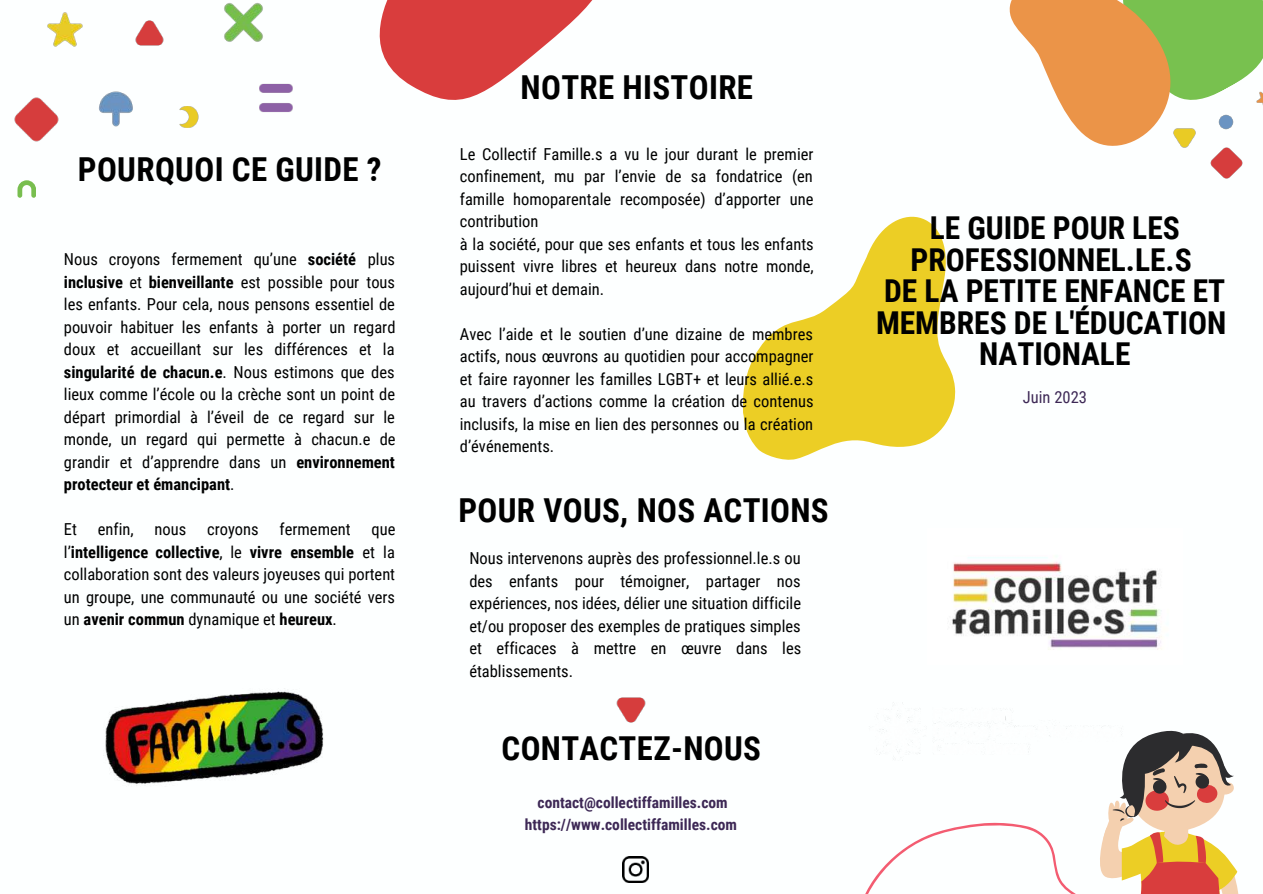
<style>
.page{position:relative;width:1263px;height:894px;background:#fff}
.page>*{position:absolute;margin:0;border:0;box-sizing:border-box;transform-origin:0 0}
.t1{font:700 33px "Roboto Condensed";letter-spacing:.01em;color:#000}
.t2{font:700 32.85px "Roboto Condensed";letter-spacing:.01em;color:#000}
.t3{font:700 31.5px/31.5px "Roboto Condensed";color:#000;text-align:center}
.t4{font:16.5px/22.5px "Roboto Condensed";color:#000;text-align:justify}
.t5{font:16.5px "Roboto Condensed";color:#3d2855}
.t6{font:700 15.45px/21.3px "Roboto Condensed";color:#3d2855;text-align:center}
.s1{font-weight:700}
</style>
<div class="page">
<svg style="left:742px;top:216px;width:214px;height:244px;fill:#ecce25"></svg>
<img style="left:622px;top:856px;width:26px;height:26px">
<svg style="left:17px;top:180px;width:19px;height:18px"></svg>
<img style="left:47px;top:12px;width:36px;height:35px">
<img style="left:14px;top:97px;width:45px;height:45px">
<img style="left:224px;top:2px;width:39px;height:40px">
<img style="left:98px;top:91px;width:35px;height:36px">
<img style="left:135px;top:20px;width:29px;height:26px">
<img style="left:179px;top:106px;width:20px;height:22px">
<img style="left:259px;top:83px;width:34px;height:29px">
<svg style="left:379px;top:0;width:214px;height:100px;fill:#d93d3d"></svg>
<svg style="left:865px;top:723px;width:373px;height:170px"></svg>
<img style="left:952px;top:557px;width:210px;height:93px">
<img style="left:103px;top:688px;width:221px;height:98px">
<svg style="left:1009px;top:0;width:254px;height:146px"></svg>
<img style="left:1215px;top:111px;width:22px;height:22px">
<img style="left:1201px;top:137px;width:51px;height:42px">
<img style="left:1169px;top:122px;width:32px;height:26px">
<img style="left:1251px;top:86px;width:12px;height:28px">
<img style="left:616px;top:697px;width:30px;height:26px">
<h1 class="t1" style="left:78px;top:150px;width:305px">POURQUOI CE GUIDE ?</h1>
<p class="t4" style="left:64px;top:248px;width:333px">Nous croyons fermement qu’une <span class="s1">société</span> plus <span class="s1">inclusive</span> et <span class="s1">bienveillante</span> est possible pour tous les enfants. Pour cela, nous pensons essentiel de pouvoir habituer les enfants à porter un regard doux et accueillant sur les différences et la <span class="s1">singularité de chacun.e</span>. Nous estimons que des lieux comme l’école ou la crèche sont un point de départ primordial à l’éveil de ce regard sur le monde, un regard qui permette à chacun.e de grandir et d’apprendre dans un <span class="s1">environnement protecteur et émancipant</span>.</p>
<p class="t4" style="left:64px;top:518px;width:15px">Et</p>
<p class="t4" style="left:98px;top:518px;width:37px">enfin,</p>
<p class="t4" style="left:155px;top:518px;width:33px">nous</p>
<p class="t4" style="left:207px;top:518px;width:53px">croyons</p>
<p class="t4" style="left:280px;top:518px;width:73px">fermement</p>
<p class="t4" style="left:64px;top:518px;width:333px;text-indent:308px">que l’<span class="s1">intelligence collective</span>, le <span class="s1">vivre ensemble</span> et la collaboration sont des valeurs joyeuses qui portent un groupe, une communauté ou une société vers un <span class="s1">avenir commun</span> dynamique et <span class="s1">heureux</span>.</p>
<h1 class="t1" style="left:521px;top:69px;width:234px">NOTRE HISTOIRE</h1>
<p class="t4" style="left:460px;top:143px;width:355px;text-align:left">Le Collectif Famille.s a vu le jour durant le premier confinement, mu par l’envie de sa fondatrice (en famille homoparentale recomposée) d’apporter une contribution<br>à la société, pour que ses enfants et tous les enfants puissent vivre libres et heureux dans notre monde, aujourd’hui et demain.</p>
<p class="t4" style="left:460px;top:323px;width:355px">Avec l’aide et le soutien d’une dizaine de membres actifs, nous œuvrons au quotidien pour accompagner et faire rayonner les familles LGBT+ et leurs allié.e.s au travers d’actions comme la création de contenus inclusifs, la mise en lien des personnes ou la création d’événements.</p>
<h1 class="t1" style="left:458px;top:491px;width:372px">POUR VOUS, NOS ACTIONS</h1>
<p class="t4" style="left:469px;top:547px;width:333px">Nous intervenons auprès des professionnel.le.s ou des enfants pour témoigner, partager nos expériences, nos idées, délier une situation difficile et/ou proposer des exemples de pratiques simples et efficaces à mettre en œuvre dans les établissements.</p>
<h2 class="t2" style="left:502px;top:729px;width:261px">CONTACTEZ-NOUS</h2>
<p class="t6" style="left:525px;top:792px;width:214px">contact@collectiffamilles.com https://www.collectiffamilles.com</p>
<h3 class="t3" style="left:876px;top:212px;width:352px">LE GUIDE POUR LES<br>PROFESSIONNEL.LE.S<br>DE LA PETITE ENFANCE ET<br>MEMBRES DE L'ÉDUCATION<br>NATIONALE</h3>
<p class="t5" style="left:1023px;top:388px;width:66px">Juin 2023</p>
</div>
